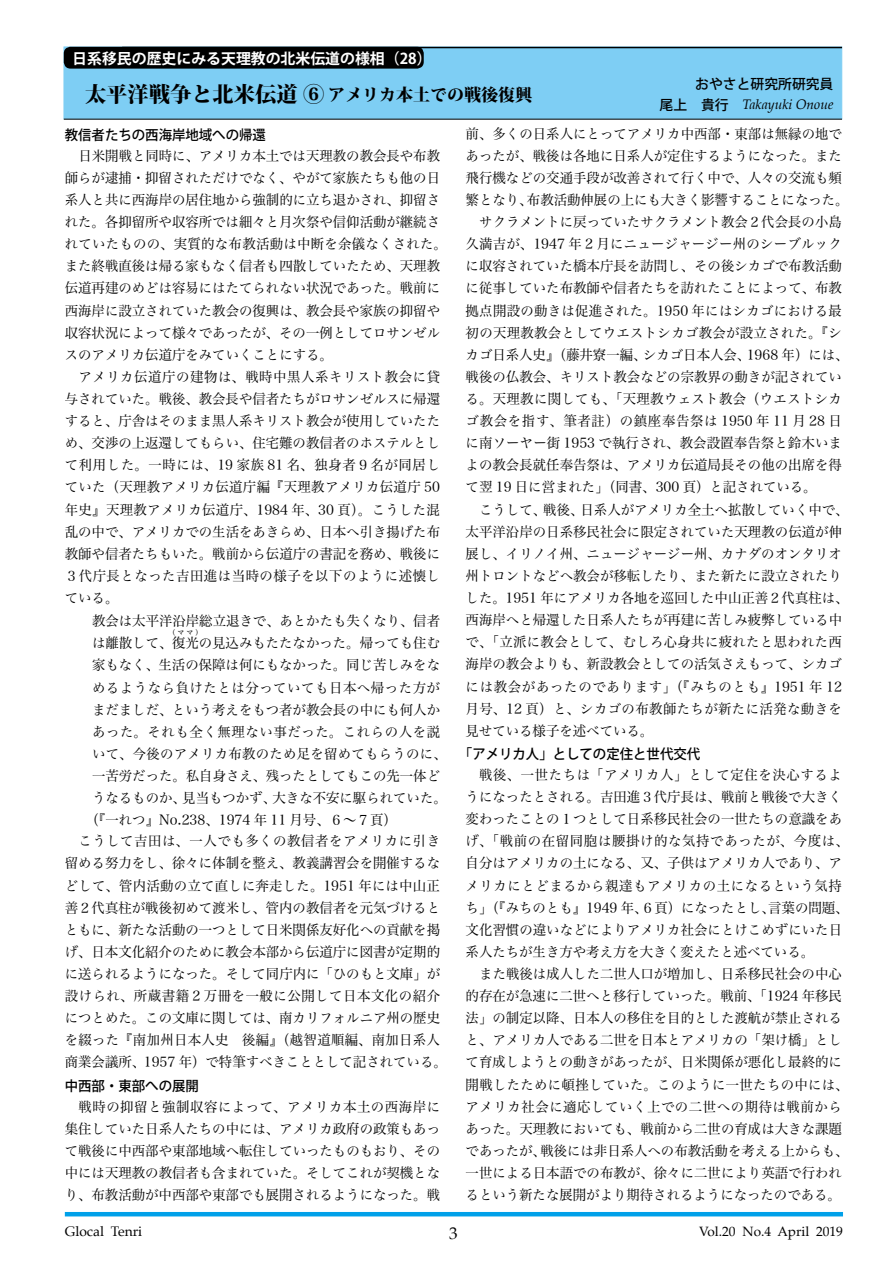
<style>
.page{position:relative;width:893px;height:1263px;background:#fff}
.page>*{position:absolute;margin:0;border:0;box-sizing:border-box;transform-origin:0 0}
.t1{font:800 16.95px "Koz Min Pro";color:#000}
.t2{font:16.95px "Palatino";color:#000}
.t3{font:700 14.85px "Koz Go Pro";color:#fff}
.t4{font:13.8px/22px "Hira Min Pro W3";letter-spacing:.005em;color:#000}
.t5{font:13.8px "Hira Min Pro W3";letter-spacing:.025em;color:#000}
.t6{font:13.8px "Hira Min Pro W3";letter-spacing:.04em;color:#000}
.t7{font:13.8px "Hira Min Pro W3";letter-spacing:.05em;color:#000}
.t8{font:500 13.8px "Koz Go Pro";color:#000}
.t9{font:13.8px "Hira Min Pro W3";letter-spacing:.03em;color:#000}
.t10{font:13.8px "Hira Min Pro W3";letter-spacing:.045em;color:#000}
.t11{font:italic 13.8px "Palatino";color:#000}
.t12{font:13.8px "Palatino";color:#000}
.t13{font:13.5px "Palatino";color:#000}
.t14{font:6.9px "Hira Min Pro W3";color:#000}
.s1{font-size:21.3px}
.s2{font-family:"Koz Go Pro";font-weight:500;font-style:normal}
</style>
<div class="page">
<hr style="left:65px;top:1212px;width:778px;height:4px;background:#00a0e9">
<div style="left:64px;top:47px;width:778px;height:72px;background:#7ecef4;border:1px solid #7ecef4"></div>
<hr style="left:64px;top:119px;width:778px;height:1px;background:#000">
<hr style="left:122px;top:47px;width:720px;height:1px;background:#000">
<div style="left:64px;top:47px;width:360px;height:22px;background:#000;border-radius:7px"></div>
<p class="t3" style="left:72px;top:49px;width:361px">日系移民の歴史にみる天理教の北米伝道の様相（28）</p>
<p class="t1" style="left:85px;top:82px;width:449px"><span class="s1">太平洋戦争と北米伝道 ⑥</span> アメリカ本土での戦後復興</p>
<p class="t8" style="left:695px;top:75px;width:140px">おやさと研究所研究員</p>
<p class="t11" style="left:646px;top:93px;width:189px"><span class="s2">　尾上　貴行　</span>Takayuki Onoue</p>
<p class="t8" style="left:65px;top:126px;width:203px">教信者たちの西海岸地域への帰還</p>
<p class="t4" style="left:65px;top:143px;width:384px;text-indent:14px">日米開戦と同時に、アメリカ本土では天理教の教会長や布教師らが逮捕・抑留されただけでなく、やがて家族たちも他の日系人と共に西海岸の居住地から強制的に立ち退かされ、抑留された。各抑留所や収容所では細々と月次祭や信仰活動が継続されていたものの、実質的な布教活動は中断を余儀なくされた。また終戦直後は帰る家もなく信者も四散していたため、天理教伝道再建のめどは容易にはたてられない状況であった。戦前に西海岸に設立されていた教会の復興は、教会長や家族の抑留や収容状況によって様々であったが、その一例としてロサンゼルスのアメリカ伝道庁をみていくことにする。</p>
<p class="t4" style="left:65px;top:364px;width:377px;text-align:justify;text-indent:14px">アメリカ伝道庁の建物は、戦時中黒人系キリスト教会に貸与されていた。戦後、教会長や信者たちがロサンゼルスに帰還すると、庁舎はそのまま黒人系キリスト教会が使用していたため、交渉の上返還してもらい、住宅難の教信者のホステルとして利用した。一時には、19 家族 81 名、独身者９名が同居していた（天理教アメリカ伝道庁編『天理教アメリカ伝道庁 50年史』天理教アメリカ伝道庁、1984 年、30 頁）。こうした混乱の中で、アメリカでの生活をあきらめ、日本へ引き揚げた布教師や信者たちもいた。戦前から伝道庁の書記を務め、戦後に３代庁長となった吉田進は当時の様子を以下のように述懐している。</p>
<p class="t4" style="left:92px;top:609px;width:350px">教会は太平洋沿岸総立退きで、あとかたも失くなり、信者は離散して、復光の見込みもたたなかった。帰っても住む</p>
<p class="t14" style="left:169px;top:627px;width:35px">（ママ）</p>
<p class="t4" style="left:92px;top:653px;width:350px">家もなく、生活の保障は何にもなかった。同じ苦しみをな</p>
<p class="t6" style="left:92px;top:676px;width:349px">めるようなら負けたとは分っていても日本へ帰った方が</p>
<p class="t4" style="left:92px;top:697px;width:350px">まだましだ、という考えをもつ者が教会長の中にも何人か</p>
<p class="t10" style="left:92px;top:720px;width:350px">あった。それも全く無理ない事だった。これらの人を説</p>
<p class="t4" style="left:92px;top:741px;width:356px">いて、今後のアメリカ布教のため足を留めてもらうのに、</p>
<p class="t4" style="left:92px;top:763px;width:350px">一苦労だった。私自身さえ、残ったとしてもこの先一体ど</p>
<p class="t4" style="left:92px;top:786px;width:356px">うなるものか、見当もつかず、大きな不安に駆られていた。</p>
<p class="t4" style="left:85px;top:808px;width:313px">（『一れつ』No.238、1974 年 11 月号、６～７頁）</p>
<p class="t6" style="left:78px;top:829px;width:363px">こうして吉田は、一人でも多くの教信者をアメリカに引き</p>
<p class="t4" style="left:65px;top:851px;width:377px">留める努力をし、徐々に体制を整え、教義講習会を開催するな</p>
<p class="t4" style="left:65px;top:873px;width:377px">どして、管内活動の立て直しに奔走した。1951 年には中山正</p>
<p class="t4" style="left:65px;top:895px;width:377px">善２代真柱が戦後初めて渡米し、管内の教信者を元気づけると</p>
<p class="t4" style="left:65px;top:917px;width:377px">ともに、新たな活動の一つとして日米関係友好化への貢献を掲</p>
<p class="t4" style="left:65px;top:939px;width:377px">げ、日本文化紹介のために教会本部から伝道庁に図書が定期的</p>
<p class="t4" style="left:65px;top:961px;width:377px">に送られるようになった。そして同庁内に「ひのもと文庫」が</p>
<p class="t6" style="left:65px;top:984px;width:377px">設けられ、所蔵書籍 2 万冊を一般に公開して日本文化の紹介</p>
<p class="t4" style="left:65px;top:1006px;width:377px">につとめた。この文庫に関しては、南カリフォルニア州の歴史</p>
<p class="t4" style="left:65px;top:1028px;width:377px">を綴った『南加州日本人史　後編』（越智道順編、南加日系人</p>
<p class="t4" style="left:65px;top:1050px;width:383px">商業会議所、1957 年）で特筆すべきこととして記されている。</p>
<p class="t8" style="left:65px;top:1077px;width:136px">中西部・東部への展開</p>
<p class="t4" style="left:65px;top:1094px;width:377px;text-align:justify;text-indent:14px">戦時の抑留と強制収容によって、アメリカ本土の西海岸に集住していた日系人たちの中には、アメリカ政府の政策もあって戦後に中西部や東部地域へ転住していったものもおり、その中には天理教の教信者も含まれていた。そしてこれが契機となり、布教活動が中西部や東部でも展開されるようになった。戦</p>
<p class="t4" style="left:466px;top:121px;width:378px">前、多くの日系人にとってアメリカ中西部・東部は無縁の地で</p>
<p class="t4" style="left:466px;top:143px;width:378px">あったが、戦後は各地に日系人が定住するようになった。また</p>
<p class="t4" style="left:466px;top:165px;width:378px">飛行機などの交通手段が改善されて行く中で、人々の交流も頻</p>
<p class="t4" style="left:466px;top:188px;width:385px">繁となり、布教活動伸展の上にも大きく影響することになった。</p>
<p class="t4" style="left:479px;top:210px;width:364px">サクラメントに戻っていたサクラメント教会２代会長の小島</p>
<p class="t4" style="left:466px;top:232px;width:378px">久満吉が、1947 年 2 月にニュージャージー州のシーブルック</p>
<p class="t4" style="left:466px;top:254px;width:378px">に収容されていた橋本庁長を訪問し、その後シカゴで布教活動</p>
<p class="t4" style="left:466px;top:276px;width:378px">に従事していた布教師や信者たちを訪れたことによって、布教</p>
<p class="t4" style="left:466px;top:298px;width:378px">拠点開設の動きは促進された。1950 年にはシカゴにおける最</p>
<p class="t5" style="left:466px;top:321px;width:378px">初の天理教教会としてウエストシカゴ教会が設立された。『シ</p>
<p class="t4" style="left:466px;top:342px;width:384px">カゴ日系人史』（藤井寮一編、シカゴ日本人会、1968 年）には、</p>
<p class="t4" style="left:466px;top:364px;width:378px">戦後の仏教会、キリスト教会などの宗教界の動きが記されてい</p>
<p class="t5" style="left:466px;top:387px;width:378px">る。天理教に関しても、「天理教ウェスト教会（ウエストシカ</p>
<p class="t7" style="left:466px;top:409px;width:378px">ゴ教会を指す、筆者註）の鎮座奉告祭は 1950 年 11 月 28 日</p>
<p class="t4" style="left:466px;top:431px;width:378px">に南ソーヤー街 1953 で執行され、教会設置奉告祭と鈴木いま</p>
<p class="t4" style="left:466px;top:453px;width:378px">よの教会長就任奉告祭は、アメリカ伝道局長その他の出席を得</p>
<p class="t4" style="left:466px;top:475px;width:353px">て翌 19 日に営まれた」（同書、300 頁）と記されている。</p>
<p class="t4" style="left:479px;top:497px;width:371px">こうして、戦後、日系人がアメリカ全土へ拡散していく中で、</p>
<p class="t4" style="left:466px;top:519px;width:378px">太平洋沿岸の日系移民社会に限定されていた天理教の伝道が伸</p>
<p class="t4" style="left:466px;top:541px;width:378px">展し、イリノイ州、ニュージャージー州、カナダのオンタリオ</p>
<p class="t4" style="left:466px;top:563px;width:378px">州トロントなどへ教会が移転したり、また新たに設立されたり</p>
<p class="t4" style="left:466px;top:586px;width:385px">した。1951 年にアメリカ各地を巡回した中山正善２代真柱は、</p>
<p class="t4" style="left:466px;top:608px;width:378px">西海岸へと帰還した日系人たちが再建に苦しみ疲弊している中</p>
<p class="t5" style="left:466px;top:630px;width:378px">で、「立派に教会として、むしろ心身共に疲れたと思われた西</p>
<p class="t4" style="left:466px;top:652px;width:378px">海岸の教会よりも、新設教会としての活気さえもって、シカゴ</p>
<p class="t7" style="left:466px;top:674px;width:378px">には教会があったのであります」（『みちのとも』1951 年 12</p>
<p class="t9" style="left:466px;top:697px;width:378px">月号、12 頁）と、シカゴの布教師たちが新たに活発な動きを</p>
<p class="t4" style="left:466px;top:718px;width:189px">見せている様子を述べている。</p>
<p class="t8" style="left:459px;top:745px;width:243px">「アメリカ人」としての定住と世代交代</p>
<p class="t4" style="left:466px;top:762px;width:385px;text-indent:14px">戦後、一世たちは「アメリカ人」として定住を決心するようになったとされる。吉田進３代庁長は、戦前と戦後で大きく変わったことの１つとして日系移民社会の一世たちの意識をあげ、「戦前の在留同胞は腰掛け的な気持であったが、今度は、自分はアメリカの土になる、又、子供はアメリカ人であり、アメリカにとどまるから親達もアメリカの土になるという気持ち」（『みちのとも』1949 年、６頁）になったとし、言葉の問題、文化習慣の違いなどによりアメリカ社会にとけこめずにいた日系人たちが生き方や考え方を大きく変えたと述べている。</p>
<p class="t4" style="left:466px;top:961px;width:385px;text-align:center">また戦後は成人した二世人口が増加し、日系移民社会の中心<br>的存在が急速に二世へと移行していった。戦前、「1924 年移民法」の制定以降、日本人の移住を目的とした渡航が禁止されると、アメリカ人である二世を日本とアメリカの「架け橋」として育成しようとの動きがあったが、日米関係が悪化し最終的に開戦したために頓挫していた。このように一世たちの中には、アメリカ社会に適応していく上での二世への期待は戦前からあった。天理教においても、戦前から二世の育成は大きな課題であったが、戦後には非日系人への布教活動を考える上からも、一世による日本語での布教が、徐々に二世により英語で行われるという新たな展開がより期待されるようになったのである。</p>
<p class="t12" style="left:65px;top:1220px;width:79px">Glocal Tenri</p>
<p class="t2" style="left:449px;top:1219px;width:10px">3</p>
<p class="t13" style="left:699px;top:1220px;width:145px">Vol.20 No.4 April 2019</p>
</div>
